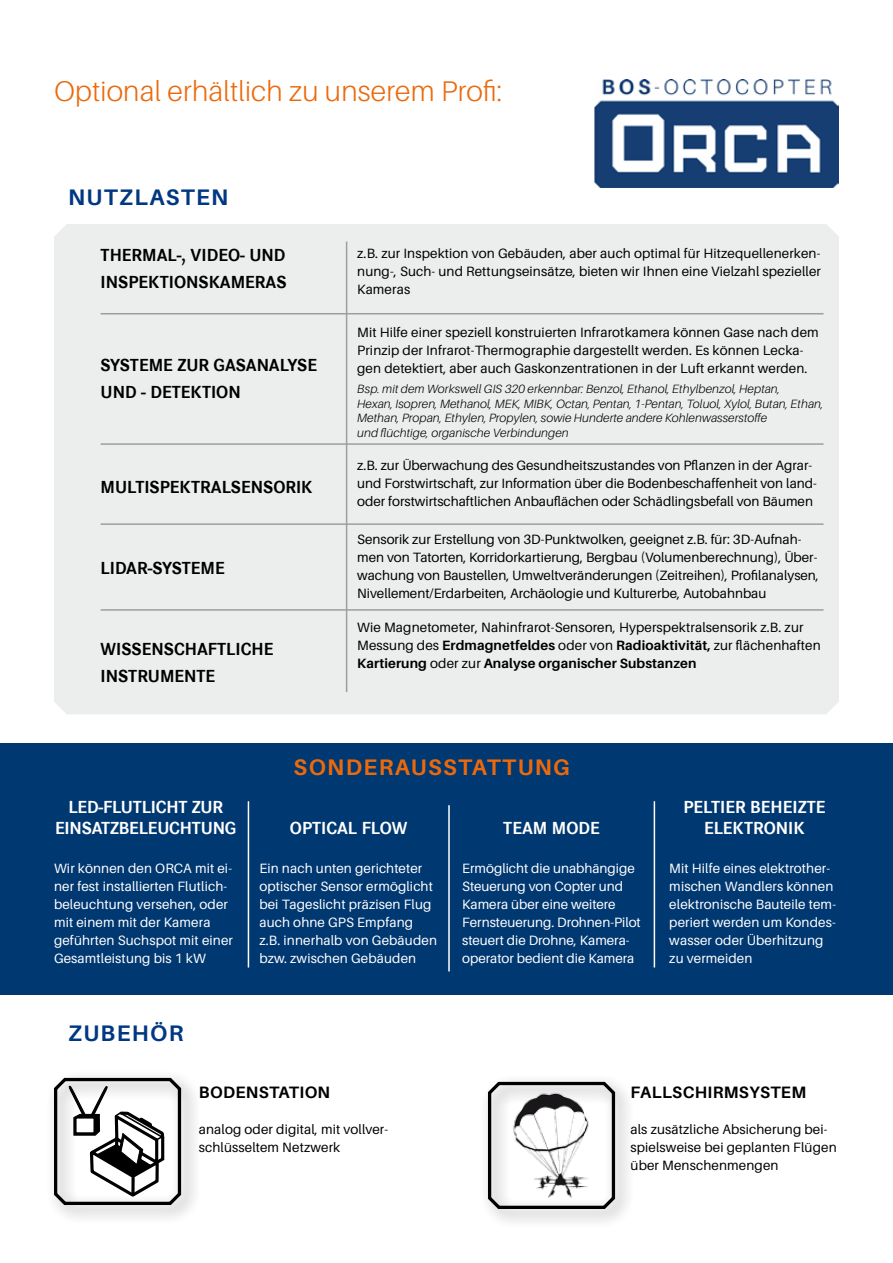
<style>
.page{position:relative;width:893px;height:1263px;background:#fff}
.page>*{position:absolute;margin:0;border:0;box-sizing:border-box;transform-origin:0 0}
.t1{font:300 28.5px "Aileron";letter-spacing:.01em;color:#eb690b}
.t2{font:700 22.5px "Aileron";color:#003882}
.t3{font:700 22.5px "Aileron";color:#eb690b}
.t4{font:700 18px/27px "Corporate S";color:#000}
.t5{font:700 18px/21px "Corporate S";letter-spacing:-.01em;color:#fff;text-align:center}
.t6{font:700 16.5px "Aileron";letter-spacing:.02em;color:#000}
.t7{font:13.5px/18px "Aileron";color:#000}
.t8{font:13.5px/18px "Aileron";letter-spacing:.01em;color:#fff}
.t9{font:italic 300 12px/14.4px "Aileron";letter-spacing:.01em;color:#000}
.s1{font-weight:700}
</style>
<div class="page">
<div style="left:0;top:743px;width:893px;height:252px;background:#003871"></div>
<div style="left:54px;top:224px;width:785px;height:490px;background:#eceded"></div>
<img style="left:595px;top:79px;width:244px;height:109px">
<hr style="left:101px;top:313px;width:722px;height:1px;background:#9c9e9f">
<hr style="left:101px;top:443px;width:722px;height:2px;background:#9c9e9f">
<hr style="left:101px;top:523px;width:722px;height:2px;background:#9c9e9f">
<hr style="left:101px;top:609px;width:722px;height:2px;background:#9c9e9f">
<hr style="left:346px;top:242px;width:1px;height:450px;background:#9c9e9f">
<hr style="left:248px;top:801px;width:1px;height:166px;background:#fff">
<hr style="left:448px;top:805px;width:2px;height:166px;background:#fff">
<hr style="left:654px;top:801px;width:1px;height:166px;background:#fff">
<div style="left:45px;top:1069px;width:156px;height:155px;background:#000;opacity:.5"></div>
<svg style="left:52px;top:1075px;width:131px;height:132px"></svg>
<div style="left:479px;top:1073px;width:156px;height:155px;background:#000;opacity:.5"></div>
<svg style="left:486px;top:1079px;width:131px;height:131px"></svg>
<img style="left:499px;top:1085px;width:109px;height:124px">
<h1 class="t1" style="left:54px;top:76px;width:450px">Optional erhältlich zu unserem Profi:</h1>
<h2 class="t2" style="left:68px;top:184px;width:52px">Nutzlasten</h2>
<h3 class="t4" style="left:101px;top:242px;width:187px">THERMAL-, VIDEO- UND<br>I NSPEKTIONSKAMERAS</h3>
<h3 class="t4" style="left:101px;top:352px;width:218px">SYSTEME ZUR GASANALYSE<br>UND - DETEKTION</h3>
<h3 class="t4" style="left:101px;top:473px;width:213px">M ULTISPEKTRALSENSORIK</h3>
<h3 class="t4" style="left:101px;top:554px;width:126px">LIDAR-SYSTEME</h3>
<h3 class="t4" style="left:101px;top:635px;width:174px">WISSENSCHAFTLICHE<br>I NSTRUMENTE</h3>
<p class="t7" style="left:357px;top:245px;width:465px;text-align:justify">z.B. zur Inspektion von Gebäuden, aber auch optimal für Hitzequellenerken&shy;nung-, Such- und Rettungseinsätze, bieten wir Ihnen eine Vielzahl spezieller Kameras</p>
<p class="t7" style="left:357px;top:323px;width:463px">Mit Hilfe einer speziell konstruierten Infrarotkamera können Gase nach dem<br>Prinzip der Infrarot-Thermographie dargestellt werden. Es können Lecka&shy;gen detektiert, aber auch Gaskonzentrationen in der Luft erkannt werden.</p>
<p class="t9" style="left:357px;top:382px;width:468px">Bsp. mit dem Workswell GIS 320 erkennbar: Benzol, Ethanol, Ethylbenzol, Heptan,<br>Hexan, Isopren, Methanol, MEK, MIBK, Octan, Pentan, 1-Pentan, Toluol, Xylol, Butan, Ethan, Methan, Propan, Ethylen, Propylen, sowie Hunderte andere Kohlenwasserstoffe<br>und flüchtige, organische Verbindungen</p>
<p class="t7" style="left:357px;top:457px;width:461px">z.B. zur Überwachung des Gesundheitszustandes von Pflanzen in der Agrar&shy;und Forstwirtschaft, zur Information über die Bodenbeschaffenheit von land&shy;oder forstwirtschaftlichen Anbauflächen oder Schädlingsbefall von Bäumen</p>
<p class="t7" style="left:357px;top:530px;width:463px">Sensorik zur Erstellung von 3D-Punktwolken, geeignet z.B. für: 3D-Aufnah&shy;men von Tatorten, Korridorkartierung, Bergbau (Volumenberechnung), Über&shy;wachung von Baustellen, Umweltveränderungen (Zeitreihen), Profilanalysen, Nivellement/Erdarbeiten, Archäologie und Kulturerbe, Autobahnbau</p>
<p class="t7" style="left:357px;top:619px;width:465px">Wie Magnetometer, Nahinfrarot-Sensoren, Hyperspektralsensorik z.B. zur<br>Messung des <span class="s1">Erdmagnetfeldes</span> oder von <span class="s1">Radioaktivität,</span> zur flächenhaften<br><span class="s1">Kartierung</span> oder zur <span class="s1">Analyse organischer Substanzen</span></p>
<h3 class="t5" style="left:55px;top:797px;width:181px">LED-FLUTLICHT ZUR<br>EINSATZBELEUCHTUNG</h3>
<p class="t8" style="left:54px;top:860px;width:181px">Wir können den ORCA mit ei&shy;ner fest installierten Flutlich&shy;beleuchtung versehen, oder mit einem mit der Kamera geführten Suchspot mit einer<br>Gesamtleistung bis 1 kW</p>
<h2 class="t2" style="left:68px;top:1021px;width:49px">Zubeh</h2>
<h2 class="t2" style="left:150px;top:1021px;width:29px">ör</h2>
<h2 class="t3" style="left:294px;top:755px;width:33px">Sondera</h2>
<h2 class="t3" style="left:411px;top:755px;width:33px">usstatt</h2>
<h2 class="t3" style="left:518px;top:755px;width:35px">ung</h2>
<h3 class="t5" style="left:290px;top:818px;width:41px">OPTICAL</h3>
<h3 class="t5" style="left:362px;top:818px;width:47px">FLOW</h3>
<p class="t8" style="left:259px;top:860px;width:179px">Ein nach unten gerichteter optischer Sensor ermöglicht bei Tageslicht präzisen Flug auch ohne GPS Empfang z.B. innerhalb von Gebäuden bzw. zwischen Gebäuden</p>
<h3 class="t5" style="left:503px;top:818px;width:21px">TEAM</h3>
<h3 class="t5" style="left:552px;top:818px;width:13px">MODE</h3>
<p class="t8" style="left:462px;top:860px;width:180px">Ermöglicht die unabhängige<br>Steuerung von Copter und<br>Kamera über eine weitere<br>Fernsteuerung. Drohnen-Pilot steuert die Drohne, Kamera&shy;operator bedient die Kamera</p>
<h3 class="t5" style="left:683px;top:797px;width:144px">PELTIER BEHEIZTE<br>ELEKTRONIK</h3>
<p class="t8" style="left:669px;top:860px;width:168px">Mit Hilfe eines elektrother&shy;mischen Wandlers können elektronische Bauteile tem&shy;periert werden um Kondes&shy;wasser oder Überhitzung zu vermeiden</p>
<p class="t6" style="left:199px;top:1083px;width:23px">Bodenstation</p>
<p class="t7" style="left:199px;top:1121px;width:191px">analog oder digital, mit vollver&shy;schlüsseltem Netzwerk</p>
<p class="t6" style="left:631px;top:1083px;width:22px">Fallschirm</p>
<p class="t6" style="left:739px;top:1083px;width:34px">System</p>
<p class="t7" style="left:630px;top:1121px;width:208px">als zusätzliche Absicherung bei&shy;spielsweise bei geplanten Flügen über Menschenmengen</p>
</div>
